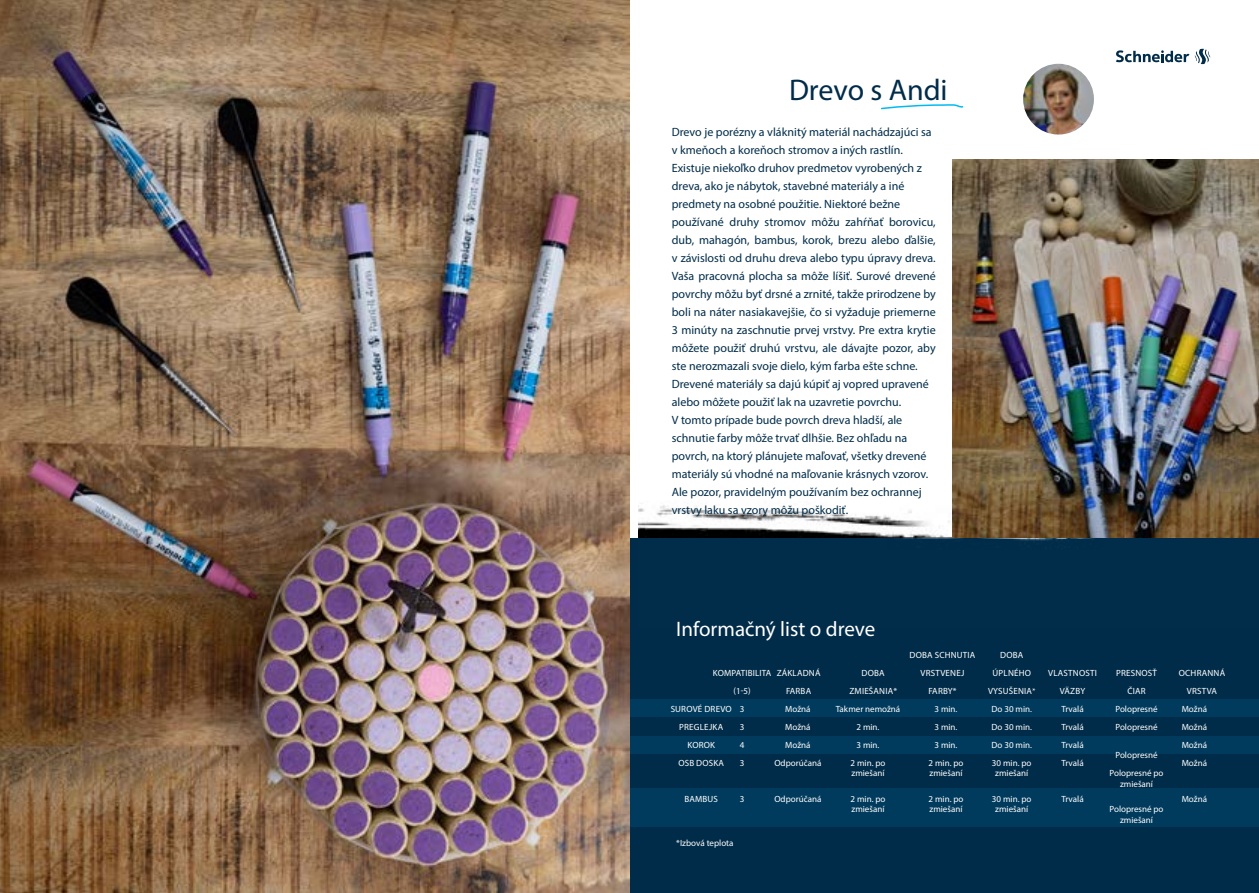
<style>
.page{position:relative;width:1259px;height:893px;background:#fff}
.page>*{position:absolute;margin:0;border:0;box-sizing:border-box;transform-origin:0 0}
.t1{font:30px "Myriad Pro";color:#002c49}
.t2{font:21px "Myriad Pro";color:#fff}
.t3{font:12px/18px "Myriad Pro";color:#002c49}
.t4{font:9px/18px "Myriad Pro";color:#fff;text-align:center}
.t5{font:9px/18px "Myriad Pro";letter-spacing:.02em;color:#fff;text-align:center}
.s1{font-family:"Minion Pro"}
</style>
<div class="page">
<div style="left:629px;top:538px;width:630px;height:355px;background:#002c49"></div>
<svg style="left:881px;top:104px;width:83px;height:6px"></svg>
<div style="left:629px;top:699px;width:630px;height:18px;background:#003b5d"></div>
<div style="left:629px;top:736px;width:630px;height:18px;background:#003b5d"></div>
<div style="left:629px;top:788px;width:630px;height:39px;background:#003b5d"></div>
<img style="left:1023px;top:64px;width:71px;height:71px;border-radius:35px">
<svg style="left:1116px;top:49px;width:94px;height:15px"></svg>
<img style="left:638px;top:505px;width:455px;height:36px">
<img style="left:0;top:0;width:629px;height:893px">
<img style="left:952px;top:159px;width:307px;height:379px">
<h1 class="t1" style="left:789px;top:71px;width:160px">Drevo s Andi</h1>
<p class="t3" style="left:672px;top:123px;width:265px">Drevo je porézny a vláknitý materiál nachádzajúci sa v kmeňoch a koreňoch stromov a iných rastlín.<br>Existuje niekoľko druhov predmetov vyrobených z dreva, ako je nábytok, stavebné materiály a iné predmety na osobné použitie. Niektoré bežne používané druhy stromov môžu zahŕňať borovicu, dub, mahagón, bambus, korok, brezu alebo ďalšie, v závislosti od druhu dreva alebo typu úpravy dreva.<br>Vaša pracovná plocha sa môže líšiť. Surové drevené povrchy môžu byť drsné a zrnité, takže prirodzene by boli na náter nasiakavejšie, čo si vyžaduje priemerne 3 minúty na zaschnutie prvej vrstvy. Pre extra krytie môžete použiť druhú vrstvu, ale dávajte pozor, aby ste nerozmazali svoje dielo, kým farba ešte schne.<br>Drevené materiály sa dajú kúpiť aj vopred upravené alebo môžete použiť lak na uzavretie povrchu.<br>V tomto prípade bude povrch dreva hladší, ale schnutie farby môže trvať dlhšie. Bez ohľadu na povrch, na ktorý plánujete maľovať, všetky drevené materiály sú vhodné na maľovanie krásnych vzorov.<br>Ale pozor, pravidelným používaním bez ochrannej vrstvy laku sa vzory môžu poškodiť.</p>
<h2 class="t2" style="left:676px;top:616px;width:200px">Informačný list o dreve</h2>
<p class="t5" style="left:713px;top:664px;width:60px">KOMPATIBILITA (1-5)</p>
<p class="t5" style="left:776px;top:664px;width:45px">ZÁKLADNÁ<br>FARBA</p>
<p class="t5" style="left:849px;top:664px;width:49px">DOBA<br>ZMIEŠANIA*</p>
<p class="t5" style="left:670px;top:700px;width:63px">SUROVÉ DREVO<br>PREGLEJKA<br>KOROK<br>OSB DOSKA</p>
<p class="t4" style="left:684px;top:790px;width:35px">BAMBUS</p>
<p class="t4" style="left:740px;top:700px;width:6px;text-align:justify">3<br>3<br>4<br>3</p>
<p class="t4" style="left:740px;top:790px;width:6px">3</p>
<p class="t4" style="left:774px;top:700px;width:48px">Možná<br>Možná<br>Možná<br>Odporúčaná</p>
<p class="t4" style="left:774px;top:790px;width:48px">Odporúčaná</p>
<p class="t4" style="left:835px;top:700px;width:66px">Takmer nemožná<br>2 min.<br>3 min.<br>2 min. po</p>
<p class="t4" style="left:851px;top:764px;width:34px">zmiešaní</p>
<p class="t4" style="left:850px;top:793px;width:36px;line-height:10.5px;text-align:left">2 min. po zmiešaní</p>
<p class="t5" style="left:909px;top:646px;width:67px">DOBA SCHNUTIA<br>VRSTVENEJ<br>FARBY*</p>
<p class="t4" style="left:928px;top:700px;width:36px">3 min.<br>3 min.<br>3 min.<br>2 min. po</p>
<p class="t4" style="left:929px;top:764px;width:34px">zmiešaní</p>
<p class="t4" style="left:928px;top:793px;width:36px;line-height:10.5px;text-align:left">2 min. po zmiešaní</p>
<p class="t4" style="left:676px;top:834px;width:59px">*Izbová teplota</p>
<p class="t5" style="left:988px;top:646px;width:49px">DOBA<br>ÚPLNÉHO<br>VYSUŠENIA<span class="s1">*</span></p>
<p class="t4" style="left:991px;top:699px;width:42px;text-align:justify">Do 30 min.<br>Do 30 min.<br>Do 30 min.<br>30 min. po</p>
<p class="t4" style="left:995px;top:764px;width:34px">zmiešaní</p>
<p class="t4" style="left:992px;top:793px;width:41px;line-height:10.5px">30 min. po zmiešaní</p>
<p class="t5" style="left:1048px;top:664px;width:50px">VLASTNOSTI<br>VÄZBY</p>
<p class="t5" style="left:1116px;top:664px;width:42px">PRESNOSŤ<br>ČIAR</p>
<p class="t5" style="left:1178px;top:664px;width:48px">OCHRANNÁ<br>VRSTVA</p>
<p class="t4" style="left:1061px;top:700px;width:24px;text-align:justify">Trvalá Trvalá Trvalá Trvalá</p>
<p class="t4" style="left:1061px;top:790px;width:24px">Trvalá</p>
<p class="t4" style="left:1115px;top:700px;width:44px;text-align:left">Polopresné<br>Polopresné</p>
<p class="t4" style="left:1109px;top:746px;width:56px">Polopresné<br>Polopresné po</p>
<p class="t4" style="left:1120px;top:775px;width:34px">zmiešaní</p>
<p class="t4" style="left:1109px;top:804px;width:56px;line-height:10.5px">Polopresné po zmiešaní</p>
<p class="t4" style="left:1181px;top:700px;width:27px;text-align:justify">Možná Možná Možná Možná</p>
<p class="t4" style="left:1181px;top:790px;width:27px">Možná</p>
</div>
